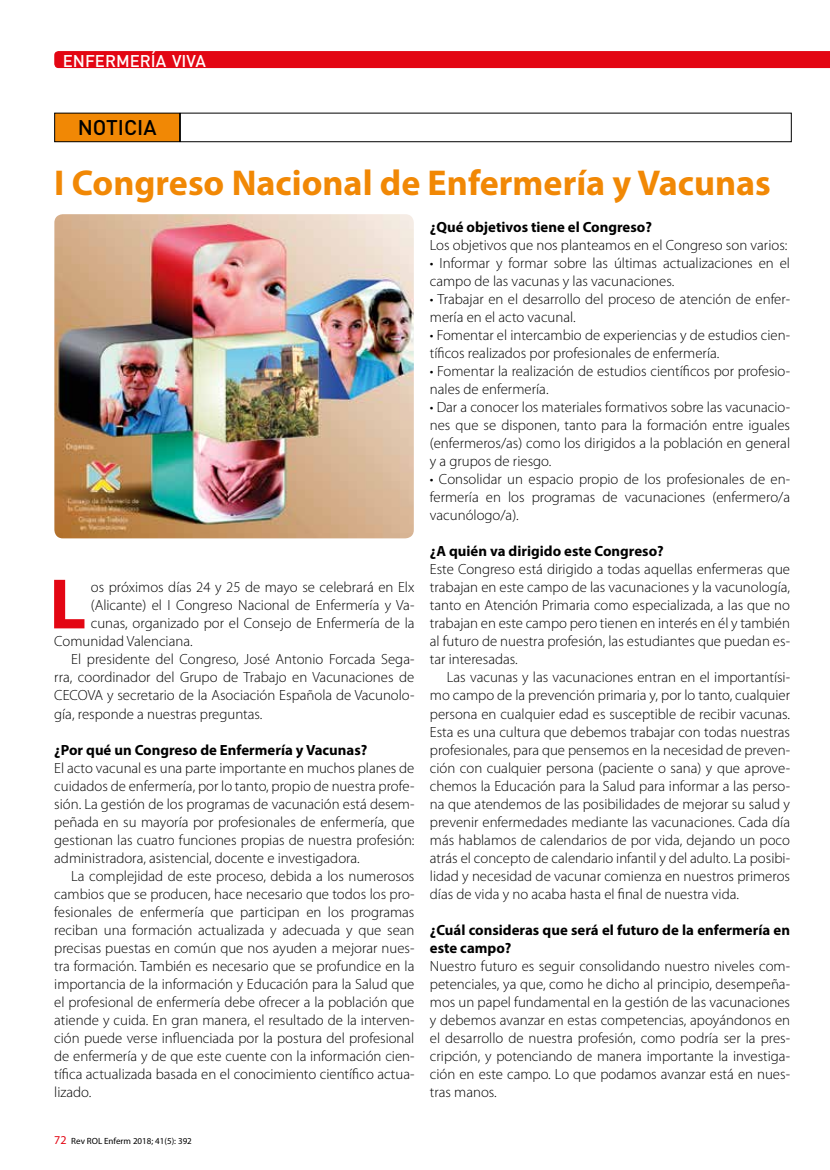
<style>
.page{position:relative;width:830px;height:1170px;background:#fff}
.page>*{position:absolute;margin:0;border:0;box-sizing:border-box;transform-origin:0 0}
.t1{font:700 72px "Myriad Pro";color:#e30613}
.t2{font:700 36px "Myriad Pro";color:#f18805}
.t3{font:500 21px "DIN";color:#000}
.t4{font:500 16.8px "DIN";color:#fff}
.t5{font:300 14.85px/18px "Myriad Pro";color:#000;text-align:justify}
.t6{font:700 14.85px/18px "Myriad Pro";color:#000}
.t7{font:9px "Myriad Pro";color:#000}
.s1{font-size:12px;color:#e30613}
</style>
<div class="page">
<div style="left:54px;top:51px;width:775px;height:17px;background:#e30613"></div>
<div style="left:55px;top:113px;width:124px;height:29px;background:#f18805"></div>
<div style="left:54px;top:113px;width:126px;height:29px;border:1px solid #000"></div>
<div style="left:180px;top:113px;width:611px;height:29px;border:1px solid #000"></div>
<img style="left:54px;top:214px;width:359px;height:324px">
<p class="t4" style="left:63px;top:50px;width:145px">ENFERMERÍA VIVA</p>
<h3 class="t3" style="left:78px;top:114px;width:80px">NOTICIA</h3>
<h2 class="t2" style="left:54px;top:159px;width:717px">I Congreso Nacional de Enfermería y Vacunas</h2>
<h1 class="t1" style="left:49px;top:557px;width:38px">L</h1>
<p class="t5" style="left:91px;top:578px;width:325px">os próximos días 24 y 25 de mayo se celebrará en Elx</p>
<p class="t5" style="left:91px;top:596px;width:325px">(Alicante) el I Congreso Nacional de Enfermería y Va-</p>
<p class="t5" style="left:91px;top:614px;width:325px">cunas, organizado por el Consejo de Enfermería de la</p>
<p class="t5" style="left:54px;top:632px;width:140px">Comunidad Valenciana.</p>
<p class="t5" style="left:71px;top:650px;width:344px">El presidente del Congreso, José Antonio Forcada Sega-</p>
<p class="t5" style="left:54px;top:668px;width:361px">rra, coordinador del Grupo de Trabajo en Vacunaciones de</p>
<p class="t5" style="left:54px;top:686px;width:361px">CECOVA y secretario de la Asociación Española de Vacunolo-</p>
<p class="t5" style="left:54px;top:704px;width:210px">gía, responde a nuestras preguntas.</p>
<p class="t6" style="left:54px;top:740px;width:314px">¿Por qué un Congreso de Enfermería y Vacunas?</p>
<p class="t5" style="left:54px;top:758px;width:361px">El acto vacunal es una parte importante en muchos planes de cuidados de enfermería, por lo tanto, propio de nuestra profe&shy;sión. La gestión de los programas de vacunación está desem&shy;peñada en su mayoría por profesionales de enfermería, que gestionan las cuatro funciones propias de nuestra profesión: administradora, asistencial, docente e investigadora.</p>
<p class="t5" style="left:54px;top:866px;width:361px;text-indent:17px">La complejidad de este proceso, debida a los numerosos cambios que se producen, hace necesario que todos los pro&shy;fesionales de enfermería que participan en los programas reciban una formación actualizada y adecuada y que sean precisas puestas en común que nos ayuden a mejorar nues&shy;tra formación. También es necesario que se profundice en la importancia de la información y Educación para la Salud que el profesional de enfermería debe ofrecer a la población que atiende y cuida. En gran manera, el resultado de la interven&shy;ción puede verse influenciada por la postura del profesional de enfermería y de que este cuente con la información cien&shy;tífica actualizada basada en el conocimiento científico actua&shy;lizado.</p>
<p class="t7" style="left:54px;top:1135px;width:139px"><span class="s1">72</span> Rev ROL Enferm 2018; 41(5): 392</p>
<p class="t6" style="left:429px;top:218px;width:223px">¿Qué objetivos tiene el Congreso?</p>
<p class="t5" style="left:429px;top:236px;width:359px">Los objetivos que nos planteamos en el Congreso son varios:</p>
<p class="t5" style="left:429px;top:254px;width:361px">• Informar y formar sobre las últimas actualizaciones en el campo de las vacunas y las vacunaciones.</p>
<p class="t5" style="left:429px;top:290px;width:361px">• Trabajar en el desarrollo del proceso de atención de enfer&shy;mería en el acto vacunal.</p>
<p class="t5" style="left:429px;top:326px;width:361px">• Fomentar el intercambio de experiencias y de estudios cien&shy;tíficos realizados por profesionales de enfermería.</p>
<p class="t5" style="left:429px;top:362px;width:361px">• Fomentar la realización de estudios científicos por profesio&shy;nales de enfermería.</p>
<p class="t5" style="left:429px;top:398px;width:361px">• Dar a conocer los materiales formativos sobre las vacunacio&shy;nes que se disponen, tanto para la formación entre iguales (enfermeros/as) como los dirigidos a la población en general y a grupos de riesgo.</p>
<p class="t5" style="left:429px;top:470px;width:361px">• Consolidar un espacio propio de los profesionales de en&shy;fermería en los programas de vacunaciones (enfermero/a vacunólogo/a).</p>
<p class="t6" style="left:429px;top:542px;width:235px">¿A quién va dirigido este Congreso?</p>
<p class="t5" style="left:429px;top:560px;width:361px">Este Congreso está dirigido a todas aquellas enfermeras que trabajan en este campo de las vacunaciones y la vacunología, tanto en Atención Primaria como especializada, a las que no trabajan en este campo pero tienen en interés en él y también al futuro de nuestra profesión, las estudiantes que puedan es&shy;tar interesadas.</p>
<p class="t5" style="left:429px;top:668px;width:361px;text-indent:17px">Las vacunas y las vacunaciones entran en el importantísi&shy;mo campo de la prevención primaria y, por lo tanto, cualquier persona en cualquier edad es susceptible de recibir vacunas.<br>Esta es una cultura que debemos trabajar con todas nuestras profesionales, para que pensemos en la necesidad de preven&shy;ción con cualquier persona (paciente o sana) y que aprove&shy;chemos la Educación para la Salud para informar a las perso&shy;na que atendemos de las posibilidades de mejorar su salud y prevenir enfermedades mediante las vacunaciones. Cada día más hablamos de calendarios de por vida, dejando un poco atrás el concepto de calendario infantil y del adulto. La posibi&shy;lidad y necesidad de vacunar comienza en nuestros primeros días de vida y no acaba hasta el final de nuestra vida.</p>
<p class="t6" style="left:429px;top:920px;width:361px">¿Cuál consideras que será el futuro de la enfermería en este campo?</p>
<p class="t5" style="left:429px;top:956px;width:361px">Nuestro futuro es seguir consolidando nuestro niveles com&shy;petenciales, ya que, como he dicho al principio, desempeña&shy;mos un papel fundamental en la gestión de las vacunaciones y debemos avanzar en estas competencias, apoyándonos en el desarrollo de nuestra profesión, como podría ser la pres&shy;cripción, y potenciando de manera importante la investiga&shy;ción en este campo. Lo que podamos avanzar está en nues&shy;tras manos.</p>
</div>
